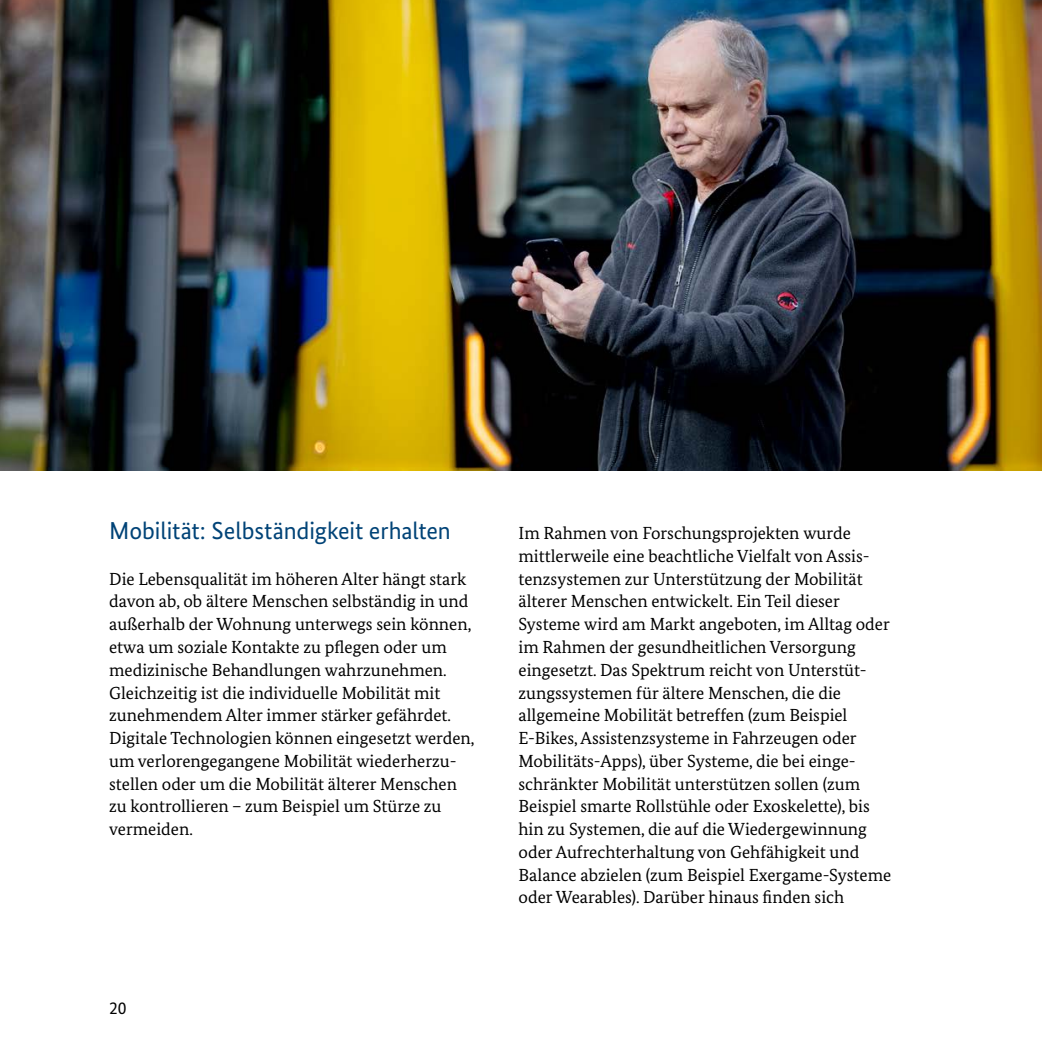
<style>
.page{position:relative;width:1042px;height:1042px;background:#fff}
.page>*{position:absolute;margin:0;border:0;box-sizing:border-box;transform-origin:0 0}
.t1{font:24.5px "Bundes Sans";letter-spacing:-.005em;color:#004377}
.t2{font:17.5px/22.8px "Bundes Serif";color:#000}
.t3{font:17.5px "Bundes Sans";color:#000}
</style>
<div class="page">
<img style="left:0;top:0;width:1042px;height:471px">
<h2 class="t1" style="left:109px;top:517px;width:343px">Mobilität: Selbständigkeit erhalten</h2>
<p class="t2" style="left:109px;top:567px;width:367px">Die Lebensqualität im höheren Alter hängt stark davon ab, ob ältere Menschen selbständig in und außerhalb der Wohnung unterwegs sein können, etwa um soziale Kontakte zu pflegen oder um medizinische Behandlungen wahrzunehmen.<br>Gleichzeitig ist die individuelle Mobilität mit zunehmendem Alter immer stärker gefährdet.<br>Digitale Technologien können eingesetzt werden, um verlorengegangene Mobilität wiederherzu&shy;stellen oder um die Mobilität älterer Menschen zu kontrollieren – zum Beispiel um Stürze zu vermeiden.</p>
<p class="t3" style="left:109px;top:998px;width:19px">20</p>
<p class="t2" style="left:518px;top:522px;width:374px">Im Rahmen von Forschungsprojekten wurde mittlerweile eine beachtliche Vielfalt von Assis&shy;tenzsystemen zur Unterstützung der Mobilität älterer Menschen entwickelt. Ein Teil dieser Systeme wird am Markt angeboten, im Alltag oder im Rahmen der gesundheitlichen Versorgung eingesetzt. Das Spektrum reicht von Unterstüt&shy;zungssystemen für ältere Menschen, die die allgemeine Mobilität betreffen (zum Beispiel E-Bikes, Assistenzsysteme in Fahrzeugen oder Mobilitäts-Apps), über Systeme, die bei einge&shy;schränkter Mobilität unterstützen sollen (zum Beispiel smarte Rollstühle oder Exoskelette), bis hin zu Systemen, die auf die Wiedergewinnung oder Aufrechterhaltung von Gehfähigkeit und Balance abzielen (zum Beispiel Exergame-Systeme oder Wearables). Darüber hinaus finden sich</p>
</div>
